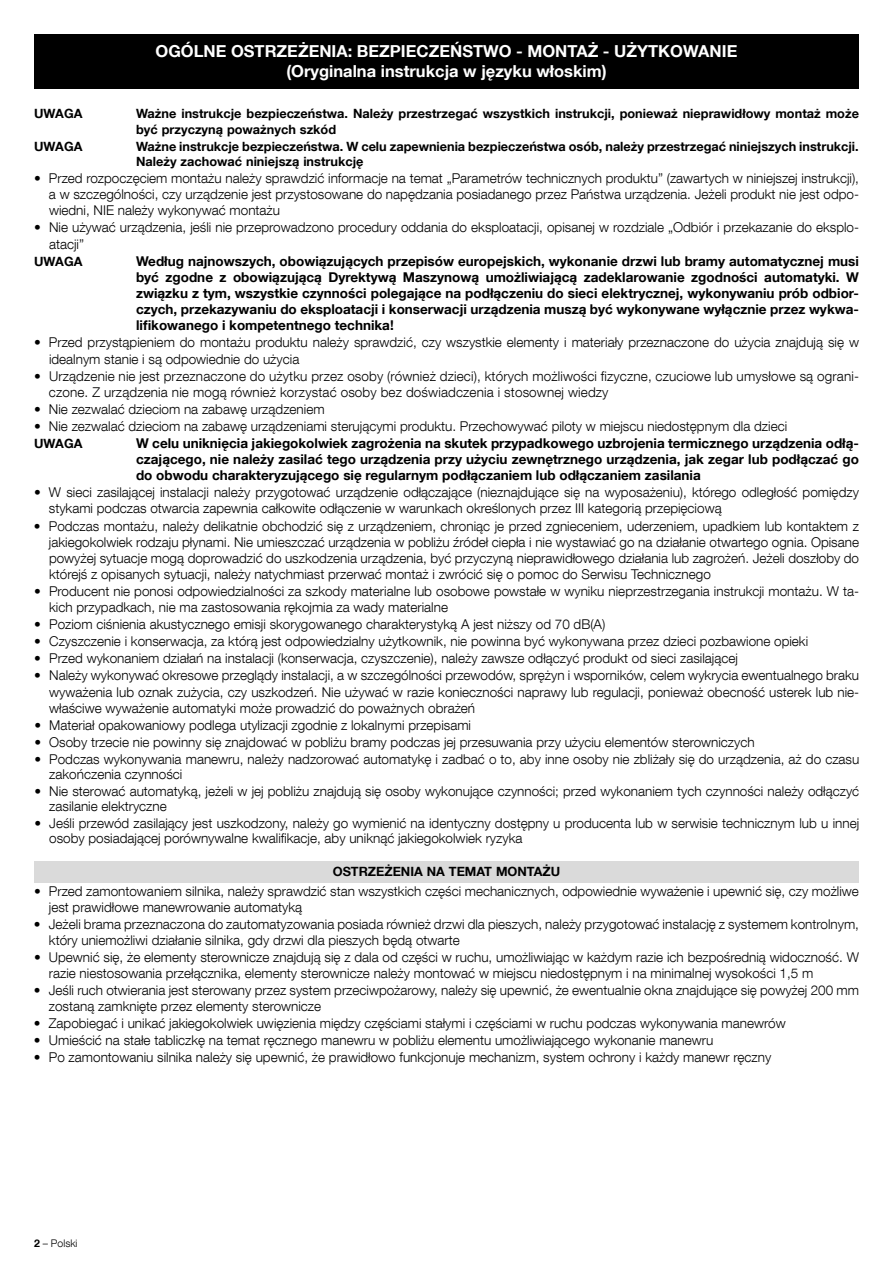
<style>
.page{position:relative;width:893px;height:1263px;background:#fff}
.page>*{position:absolute;margin:0;border:0;box-sizing:border-box;transform-origin:0 0}
.t1{font:700 16.5px/19.5px "Helvetica Neue LT Com";color:#fff;text-align:center}
.t2{font:300 13.5px/16.2px "Helvetica Neue LT Com";color:#000}
.t3{font:700 13.5px/16.2px "Helvetica Neue LT Com";color:#000;text-align:justify}
.t4{font:700 12.75px/15.3px "Helvetica Neue LT Com";color:#000}
.t5{font:300 10.5px "Helvetica Neue LT Com";color:#000}
.s1{font-weight:700}
</style>
<div class="page">
<div style="left:34px;top:34px;width:825px;height:55px;background:#000"></div>
<div style="left:34px;top:861px;width:825px;height:22px;background:#dadada"></div>
<p class="t1" style="left:156px;top:41px;width:583px">OGÓLNE OSTRZEŻENIA: BEZPIECZEŃSTWO - MONTAŻ - UŻYTKOWANIE (Oryginalna instrukcja w języku włoskim)</p>
<p class="t4" style="left:34px;top:106px;width:50px">UWAGA</p>
<p class="t4" style="left:136px;top:106px;width:724px">Ważne instrukcje bezpieczeństwa. Należy przestrzegać wszystkich instrukcji, ponieważ nieprawidłowy montaż może być przyczyną poważnych szkód</p>
<p class="t4" style="left:34px;top:138px;width:50px">UWAGA</p>
<p class="t4" style="left:136px;top:138px;width:724px">Ważne instrukcje bezpieczeństwa. W celu zapewnienia bezpieczeństwa osób, należy przestrzegać niniejszych instrukcji.<br>Należy zachować niniejszą instrukcję</p>
<p class="t2" style="left:49px;top:170px;width:812px;text-align:justify;text-indent:-15px"><span class="s1">•</span> Przed rozpoczęciem montażu należy sprawdzić informacje na temat „Parametrów technicznych produktu” (zawartych w niniejszej instrukcji), a w szczególności, czy urządzenie jest przystosowane do napędzania posiadanego przez Państwa urządzenia. Jeżeli produkt nie jest odpo&shy;wiedni, NIE należy wykonywać montażu</p>
<p class="t2" style="left:49px;top:219px;width:811px;text-indent:-15px"><span class="s1">•</span> Nie używać urządzenia, jeśli nie przeprowadzono procedury oddania do eksploatacji, opisanej w rozdziale „Odbiór i przekazanie do eksplo&shy;atacji”</p>
<p class="t4" style="left:34px;top:253px;width:50px">UWAGA</p>
<p class="t3" style="left:136px;top:252px;width:724px">Według najnowszych, obowiązujących przepisów europejskich, wykonanie drzwi lub bramy automatycznej musi być zgodne z obowiązującą Dyrektywą Maszynową umożliwiającą zadeklarowanie zgodności automatyki. W związku z tym, wszystkie czynności polegające na podłączeniu do sieci elektrycznej, wykonywaniu prób odbior&shy;czych, przekazywaniu do eksploatacji i konserwacji urządzenia muszą być wykonywane wyłącznie przez wykwa&shy;lifikowanego i kompetentnego technika!</p>
<p class="t2" style="left:49px;top:334px;width:811px;text-indent:-15px"><span class="s1">•</span> Przed przystąpieniem do montażu produktu należy sprawdzić, czy wszystkie elementy i materiały przeznaczone do użycia znajdują się w idealnym stanie i są odpowiednie do użycia</p>
<p class="t2" style="left:49px;top:367px;width:811px;text-indent:-15px"><span class="s1">•</span> Urządzenie nie jest przeznaczone do użytku przez osoby (również dzieci), których możliwości fizyczne, czuciowe lub umysłowe są ograni&shy;czone. Z urządzenia nie mogą również korzystać osoby bez doświadczenia i stosownej wiedzy</p>
<p class="t2" style="left:34px;top:401px;width:292px"><span class="s1">•</span> Nie zezwalać dzieciom na zabawę urządzeniem</p>
<p class="t2" style="left:34px;top:418px;width:755px"><span class="s1">•</span> Nie zezwalać dzieciom na zabawę urządzeniami sterującymi produktu. Przechowywać piloty w miejscu niedostępnym dla dzieci</p>
<p class="t4" style="left:34px;top:435px;width:50px">UWAGA</p>
<p class="t3" style="left:136px;top:435px;width:724px">W celu uniknięcia jakiegokolwiek zagrożenia na skutek przypadkowego uzbrojenia termicznego urządzenia odłą&shy;czającego, nie należy zasilać tego urządzenia przy użyciu zewnętrznego urządzenia, jak zegar lub podłączać go do obwodu charakteryzującego się regularnym podłączaniem lub odłączaniem zasilania</p>
<p class="t2" style="left:49px;top:484px;width:811px;text-indent:-15px"><span class="s1">•</span> W sieci zasilającej instalacji należy przygotować urządzenie odłączające (nieznajdujące się na wyposażeniu), którego odległość pomiędzy stykami podczas otwarcia zapewnia całkowite odłączenie w warunkach określonych przez III kategorią przepięciową</p>
<p class="t2" style="left:49px;top:517px;width:812px;text-align:justify;text-indent:-15px"><span class="s1">•</span> Podczas montażu, należy delikatnie obchodzić się z urządzeniem, chroniąc je przed zgnieceniem, uderzeniem, upadkiem lub kontaktem z jakiegokolwiek rodzaju płynami. Nie umieszczać urządzenia w pobliżu źródeł ciepła i nie wystawiać go na działanie otwartego ognia. Opisane powyżej sytuacje mogą doprowadzić do uszkodzenia urządzenia, być przyczyną nieprawidłowego działania lub zagrożeń. Jeżeli doszłoby do którejś z opisanych sytuacji, należy natychmiast przerwać montaż i zwrócić się o pomoc do Serwisu Technicznego</p>
<p class="t2" style="left:49px;top:583px;width:811px;text-indent:-15px"><span class="s1">•</span> Producent nie ponosi odpowiedzialności za szkody materialne lub osobowe powstałe w wyniku nieprzestrzegania instrukcji montażu. W ta&shy;kich przypadkach, nie ma zastosowania rękojmia za wady materialne</p>
<p class="t2" style="left:34px;top:616px;width:573px"><span class="s1">•</span> Poziom ciśnienia akustycznego emisji skorygowanego charakterystyką A jest niższy od 70 dB(A)</p>
<p class="t2" style="left:34px;top:633px;width:775px"><span class="s1">•</span> Czyszczenie i konserwacja, za którą jest odpowiedzialny użytkownik, nie powinna być wykonywana przez dzieci pozbawione opieki</p>
<p class="t2" style="left:34px;top:650px;width:705px"><span class="s1">•</span> Przed wykonaniem działań na instalacji (konserwacja, czyszczenie), należy zawsze odłączyć produkt od sieci zasilającej</p>
<p class="t2" style="left:49px;top:667px;width:812px;text-align:justify;text-indent:-15px"><span class="s1">•</span> Należy wykonywać okresowe przeglądy instalacji, a w szczególności przewodów, sprężyn i wsporników, celem wykrycia ewentualnego braku wyważenia lub oznak zużycia, czy uszkodzeń. Nie używać w razie konieczności naprawy lub regulacji, ponieważ obecność usterek lub nie&shy;właściwe wyważenie automatyki może prowadzić do poważnych obrażeń</p>
<p class="t2" style="left:34px;top:717px;width:438px"><span class="s1">•</span> Materiał opakowaniowy podlega utylizacji zgodnie z lokalnymi przepisami</p>
<p class="t2" style="left:34px;top:734px;width:722px"><span class="s1">•</span> Osoby trzecie nie powinny się znajdować w pobliżu bramy podczas jej przesuwania przy użyciu elementów sterowniczych</p>
<p class="t2" style="left:49px;top:751px;width:811px;line-height:15px;text-indent:-15px"><span class="s1">•</span> Podczas wykonywania manewru, należy nadzorować automatykę i zadbać o to, aby inne osoby nie zbliżały się do urządzenia, aż do czasu zakończenia czynności</p>
<p class="t2" style="left:49px;top:783px;width:811px;line-height:15px;text-indent:-15px"><span class="s1">•</span> Nie sterować automatyką, jeżeli w jej pobliżu znajdują się osoby wykonujące czynności; przed wykonaniem tych czynności należy odłączyć zasilanie elektryczne</p>
<p class="t2" style="left:49px;top:815px;width:811px;line-height:15px;text-indent:-15px"><span class="s1">•</span> Jeśli przewód zasilający jest uszkodzony, należy go wymienić na identyczny dostępny u producenta lub w serwisie technicznym lub u innej osoby posiadającej porównywalne kwalifikacje, aby uniknąć jakiegokolwiek ryzyka</p>
<p class="t4" style="left:333px;top:864px;width:229px">OSTRZEŻENIA NA TEMAT MONTAŻU</p>
<p class="t2" style="left:49px;top:882px;width:811px;text-indent:-15px">• Przed zamontowaniem silnika, należy sprawdzić stan wszystkich części mechanicznych, odpowiednie wyważenie i upewnić się, czy możliwe jest prawidłowe manewrowanie automatyką</p>
<p class="t2" style="left:49px;top:916px;width:811px;text-indent:-15px"><span class="s1">•</span> Jeżeli brama przeznaczona do zautomatyzowania posiada również drzwi dla pieszych, należy przygotować instalację z systemem kontrolnym, który uniemożliwi działanie silnika, gdy drzwi dla pieszych będą otwarte</p>
<p class="t2" style="left:49px;top:949px;width:811px;text-indent:-15px">• Upewnić się, że elementy sterownicze znajdują się z dala od części w ruchu, umożliwiając w każdym razie ich bezpośrednią widoczność. W razie niestosowania przełącznika, elementy sterownicze należy montować w miejscu niedostępnym i na minimalnej wysokości 1,5 m</p>
<p class="t2" style="left:49px;top:982px;width:811px;text-indent:-15px">• Jeśli ruch otwierania jest sterowany przez system przeciwpożarowy, należy się upewnić, że ewentualnie okna znajdujące się powyżej 200 mm zostaną zamknięte przez elementy sterownicze</p>
<p class="t2" style="left:34px;top:1015px;width:753px">• Zapobiegać i unikać jakiegokolwiek uwięzienia między częściami stałymi i częściami w ruchu podczas wykonywania manewrów</p>
<p class="t2" style="left:34px;top:1032px;width:681px">• Umieścić na stałe tabliczkę na temat ręcznego manewru w pobliżu elementu umożliwiającego wykonanie manewru</p>
<p class="t2" style="left:34px;top:1049px;width:739px">• Po zamontowaniu silnika należy się upewnić, że prawidłowo funkcjonuje mechanizm, system ochrony i każdy manewr ręczny</p>
<p class="t5" style="left:34px;top:1237px;width:45px"><span class="s1">2</span> – Polski</p>
</div>
